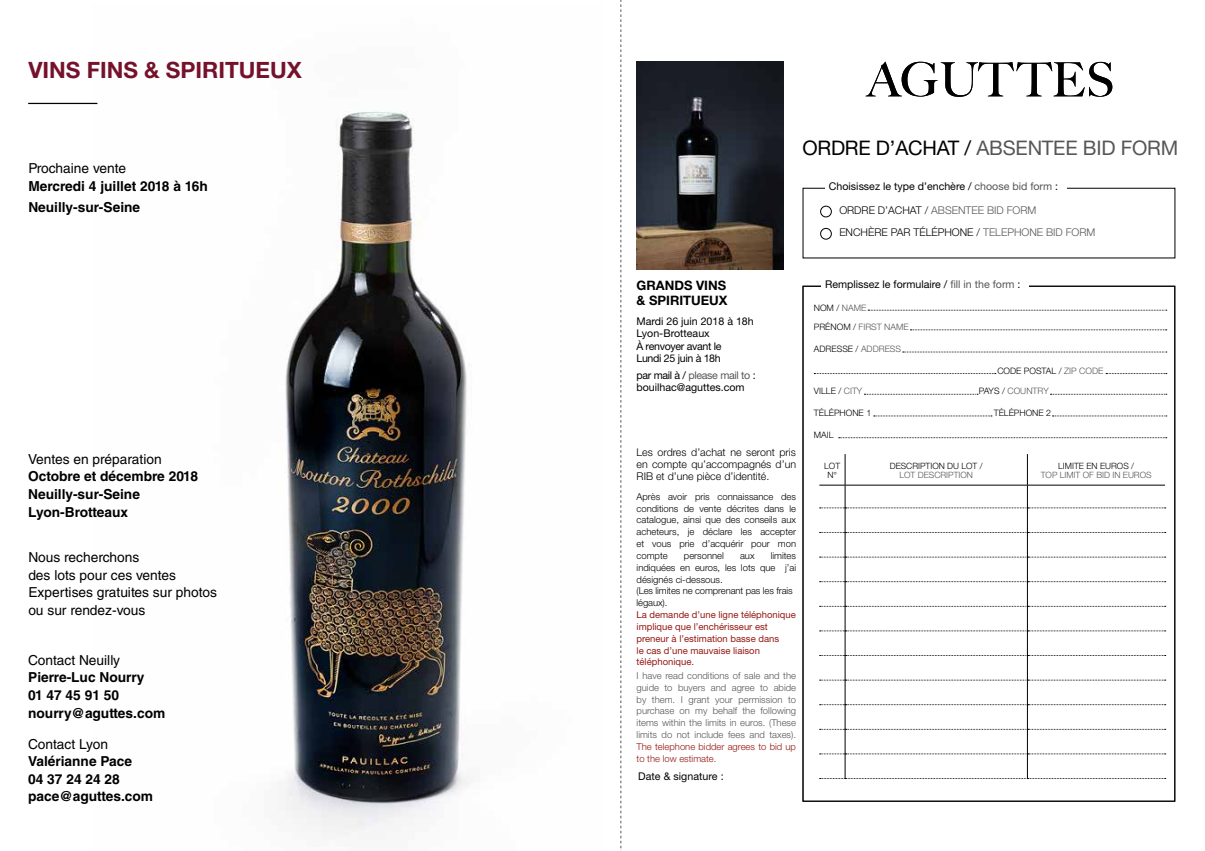
<style>
.page{position:relative;width:1205px;height:851px;background:#fff}
.page>*{position:absolute;margin:0;border:0;box-sizing:border-box;transform-origin:0 0}
.t1{font:700 22.5px "Helvetica Neue LT Std";color:#75122b}
.t2{font:20.12px "Helvetica Neue LT Std";letter-spacing:-.01em;color:#565656}
.t3{font:700 13.75px/17.5px "Helvetica LT Std";color:#000}
.t4{font:13.75px/17.5px "Helvetica LT Std";color:#000}
.t5{font:700 13px/15.4px "Helvetica Neue LT Std";color:#000}
.t6{font:10.62px/11.9px "Helvetica Neue LT Std";color:#000}
.t7{font:300 10.62px/11.9px "Helvetica Neue LT Std";color:#000}
.t8{font:10.62px/11.9px "Helvetica Neue LT Std";letter-spacing:-.03em;color:#000}
.t9{font:300 9.5px/11.9px "Helvetica Neue LT Std";color:#000;text-align:justify}
.t10{font:300 9.5px/11.9px "Helvetica Neue LT Std";color:#565656;text-align:justify}
.t11{font:9.5px/11.9px "Helvetica Neue LT Std";color:#941712}
.t12{font:300 9.5px/11.9px "Helvetica Neue LT Std";color:#941712}
.t13{font:300 8.88px "Helvetica Neue LT Std";color:#000}
.t14{font:300 8.88px "Helvetica Neue LT Std";color:#565656}
.t15{font:300 8.62px/9.6px "Helvetica Neue LT Std";color:#000;text-align:center}
.t16{font:300 8.62px "Helvetica Neue LT Std";color:#565656}
.s1{color:#000}
.s2{color:#565656}
</style>
<div class="page">
<img style="left:91px;top:102px;width:378px;height:733px">
<img style="left:636px;top:62px;width:147px;height:207px">
<hr style="left:845px;top:454px;width:1px;height:31px;background:#000">
<hr style="left:1027px;top:454px;width:1px;height:31px;background:#000">
<svg style="left:819px;top:485px;width:347px;height:294px"></svg>
<svg style="left:620px;top:0;width:1px;height:849px"></svg>
<svg style="left:868px;top:310px;width:299px;height:1px"></svg>
<svg style="left:910px;top:329px;width:257px;height:1px"></svg>
<svg style="left:902px;top:352px;width:265px;height:1px"></svg>
<svg style="left:873px;top:415px;width:119px;height:1px"></svg>
<svg style="left:1052px;top:415px;width:115px;height:1px"></svg>
<svg style="left:814px;top:373px;width:182px;height:1px"></svg>
<svg style="left:1106px;top:373px;width:61px;height:1px"></svg>
<svg style="left:864px;top:394px;width:114px;height:1px"></svg>
<svg style="left:1050px;top:394px;width:117px;height:1px"></svg>
<svg style="left:839px;top:437px;width:328px;height:1px"></svg>
<div style="left:820px;top:206px;width:11px;height:11px;border:1px solid #000;border-radius:50%"></div>
<div style="left:820px;top:228px;width:11px;height:11px;border:1px solid #000;border-radius:50%"></div>
<svg style="left:865px;top:62px;width:247px;height:35px"></svg>
<hr style="left:28px;top:103px;width:69px;height:1px;background:#000">
<h1 class="t1" style="left:28px;top:56px;width:275px">VINS FINS &amp; SPIRITUEUX</h1>
<h3 class="t4" style="left:28px;top:160px;width:99px">Prochaine vente</h3>
<h3 class="t3" style="left:28px;top:175px;width:181px;line-height:21.2px">Mercredi 4 juillet 2018 à 16h<br>Neuilly-sur-Seine</h3>
<h3 class="t4" style="left:28px;top:450px;width:135px">Ventes en préparation</h3>
<h3 class="t3" style="left:28px;top:467px;width:171px">Octobre et décembre 2018<br>Neuilly-sur-Seine<br>Lyon-Brotteaux</h3>
<h3 class="t4" style="left:28px;top:548px;width:190px">Nous recherchons<br>des lots pour ces ventes<br>Expertises gratuites sur photos ou sur rendez-vous</h3>
<h3 class="t4" style="left:28px;top:651px;width:93px">Contact Neuilly</h3>
<h3 class="t3" style="left:28px;top:668px;width:139px">Pierre-Luc Nourry<br>01 47 45 91 50 nourry@aguttes.com</h3>
<h3 class="t4" style="left:28px;top:735px;width:81px">Contact Lyon</h3>
<h3 class="t3" style="left:28px;top:752px;width:126px">Valérianne Pace<br>04 37 24 24 28 pace@aguttes.com</h3>
<h2 class="t2" style="left:802px;top:136px;width:377px"><span class="s1">ORDRE D’ACHAT /</span> ABSENTEE BID FORM</h2>
<p class="t6" style="left:829px;top:180px;width:231px">Choisissez le type d’enchère / <span class="s2">choose bid form</span> :</p>
<h3 class="t5" style="left:636px;top:277px;width:93px">GRANDS VINS &amp; SPIRITUEUX</h3>
<p class="t6" style="left:636px;top:315px;width:119px">Mardi 26 juin 2018 à 18h<br>Lyon-Brotteaux</p>
<p class="t8" style="left:636px;top:340px;width:87px">À renvoyer avant le<br>Lundi 25 juin à 18h</p>
<p class="t6" style="left:636px;top:369px;width:121px">par mail à / <span class="s2">please mail to</span> : bouilhac@aguttes.com</p>
<p class="t7" style="left:636px;top:446px;width:161px;text-align:justify">Les ordres d’achat ne seront pris en compte qu’accompagnés d’un RIB et d’une pièce d’identité.</p>
<p class="t9" style="left:636px;top:490px;width:161px">Après avoir pris connaissance des conditions de vente décrites dans le catalogue, ainsi que des conseils aux acheteurs, je déclare les accepter et vous prie d’acquérir pour mon compte</p>
<p class="t9" style="left:636px;top:549px;width:161px;text-align:left;text-indent:134px">limites indiquées en euros, les lots que j’ai désignés ci-dessous.<br>(Les limites ne comprenant pas les frais légaux).</p>
<p class="t11" style="left:636px;top:608px;width:161px">La demande d’une ligne téléphonique implique que l’enchérisseur est preneur à l’estimation basse dans<br>le cas d’une mauvaise liaison téléphonique.</p>
<p class="t10" style="left:636px;top:669px;width:161px">I have read conditions of sale and the guide to buyers and agree to abide by them. I grant your permission to purchase on my behalf the following items within the limits in euros. (These limits do not include fees and taxes).</p>
<p class="t12" style="left:636px;top:740px;width:161px">The telephone bidder agrees to bid up to the low estimate.</p>
<p class="t9" style="left:684px;top:549px;width:41px">personnel</p>
<p class="t9" style="left:740px;top:549px;width:16px">aux</p>
<p class="t6" style="left:638px;top:770px;width:87px">Date &amp; signature :</p>
<p class="t7" style="left:839px;top:199px;width:258px;line-height:21.9px">ORDRE D’ACHAT / <span class="s2">ABSENTEE BID FORM<br></span>ENCHÈRE PAR TÉLÉPHONE / <span class="s2">TELEPHONE BID FORM</span></p>
<p class="t6" style="left:825px;top:278px;width:197px">Remplissez le formulaire / <span class="s2">fill in the form</span> :</p>
<p class="t13" style="left:814px;top:302px;width:54px">NOM / <span class="s2">NAME</span></p>
<p class="t14" style="left:814px;top:321px;width:96px"><span class="s1">PRÉNOM /</span> FIRST NAME</p>
<p class="t13" style="left:814px;top:344px;width:89px">ADRESSE / <span class="s2">ADDRESS</span></p>
<p class="t13" style="left:997px;top:365px;width:108px">CODE POSTAL / <span class="s2">ZIP CODE</span></p>
<p class="t13" style="left:814px;top:385px;width:50px">VILLE / <span class="s2">CITY</span></p>
<p class="t14" style="left:979px;top:385px;width:71px"><span class="s1">PAYS /</span> COUNTRY</p>
<p class="t13" style="left:814px;top:407px;width:59px">TÉLÉPHONE 1</p>
<p class="t13" style="left:994px;top:407px;width:59px">TÉLÉPHONE 2</p>
<p class="t13" style="left:814px;top:429px;width:21px">MAIL</p>
<p class="t15" style="left:824px;top:460px;width:17px">LOT<br>N°</p>
<p class="t15" style="left:890px;top:460px;width:95px">DESCRIPTION DU LOT /</p>
<p class="t16" style="left:899px;top:470px;width:75px">LOT DESCRIPTION</p>
<p class="t15" style="left:1058px;top:460px;width:77px">LIMITE EN EUROS /</p>
<p class="t16" style="left:1041px;top:470px;width:112px">TOP LIMIT OF BID IN EUROS</p>
</div>
